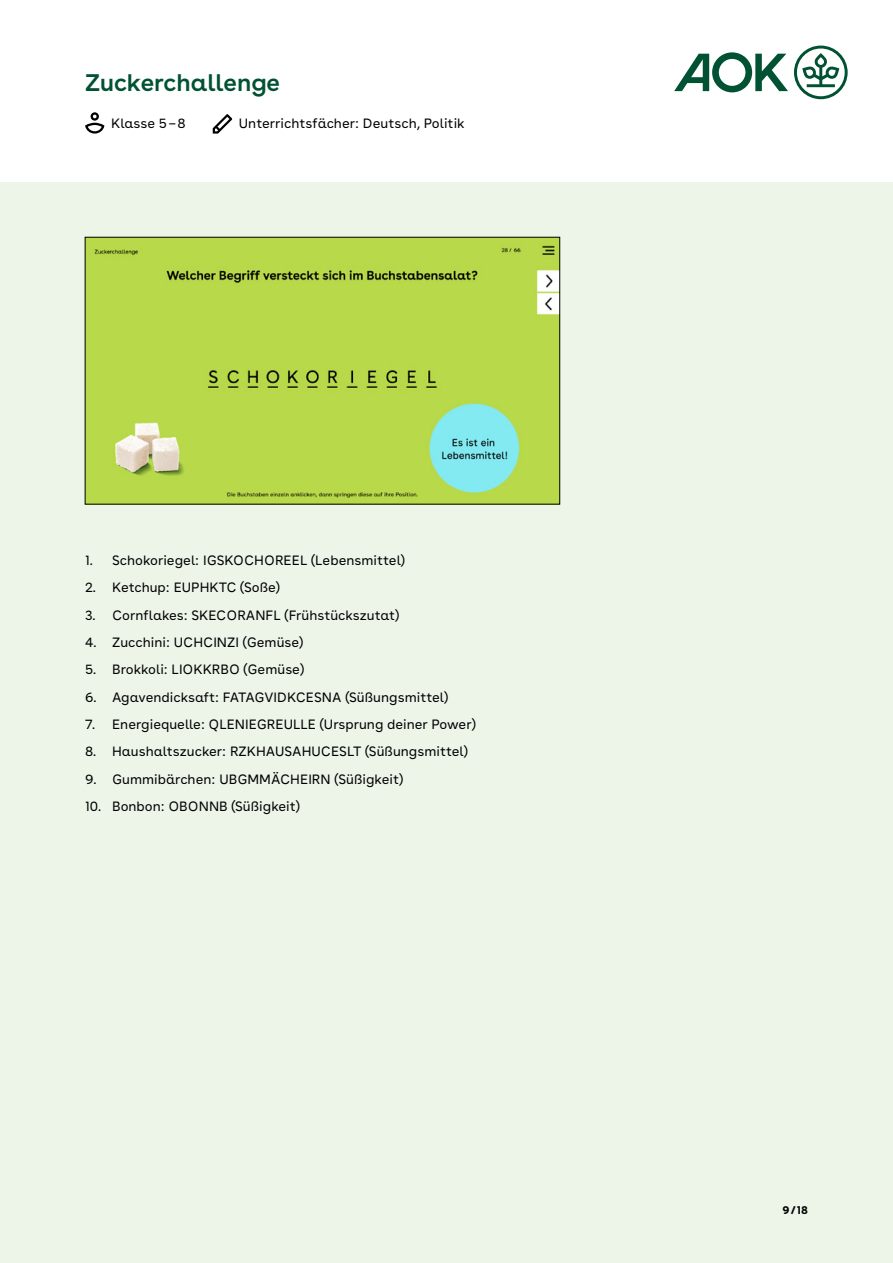
<style>
.page{position:relative;width:893px;height:1263px;background:#fff}
.page>*{position:absolute;margin:0;border:0;box-sizing:border-box;transform-origin:0 0}
.t1{font:600 24px "AOK Buenos Aires";color:#005232}
.t2{font:13.5px "AOK Buenos Aires Text";color:#000}
.t3{font:700 11.25px "AOK Buenos Aires Text";color:#000}
</style>
<div class="page">
<div style="left:0;top:182px;width:893px;height:1081px;background:#edf5e9"></div>
<img style="left:87px;top:239px;width:471px;height:263px">
<div style="left:85px;top:237px;width:475px;height:267px;border:1px solid #000"></div>
<svg style="left:674px;top:46px;width:174px;height:53px"></svg>
<svg style="left:85px;top:112px;width:19px;height:22px"></svg>
<svg style="left:213px;top:114px;width:19px;height:20px"></svg>
<h1 class="t1" style="left:85px;top:63px;width:196px">Zuckerchallenge</h1>
<p class="t2" style="left:111px;top:112px;width:76px">Klasse 5–8</p>
<p class="t2" style="left:239px;top:112px;width:227px">Unterrichtsfächer: Deutsch, Politik</p>
<p class="t2" style="left:85px;top:549px;width:322px">1. Schokoriegel: IGSKOCHOREEL (Lebensmittel)</p>
<p class="t2" style="left:85px;top:577px;width:196px">2. Ketchup: EUPHKTC (Soße)</p>
<p class="t2" style="left:85px;top:604px;width:316px">3. Cornflakes: SKECORANFL (Frühstückszutat)</p>
<p class="t2" style="left:85px;top:631px;width:220px">4. Zucchini: UCHCINZI (Gemüse)</p>
<p class="t2" style="left:85px;top:659px;width:221px">5. Brokkoli: LIOKKRBO (Gemüse)</p>
<p class="t2" style="left:85px;top:686px;width:365px">6. Agavendicksaft: FATAGVIDKCESNA (Süßungsmittel)</p>
<p class="t2" style="left:85px;top:713px;width:392px">7. Energiequelle: QLENIEGREULLE (Ursprung deiner Power)</p>
<p class="t2" style="left:85px;top:741px;width:384px">8. Haushaltszucker: RZKHAUSAHUCESLT (Süßungsmittel)</p>
<p class="t2" style="left:85px;top:768px;width:320px">9. Gummibärchen: UBGMMÄCHEIRN (Süßigkeit)</p>
<p class="t2" style="left:85px;top:795px;width:216px">10. Bonbon: OBONNB (Süßigkeit)</p>
<p class="t3" style="left:782px;top:1200px;width:27px">9/18</p>
</div>
